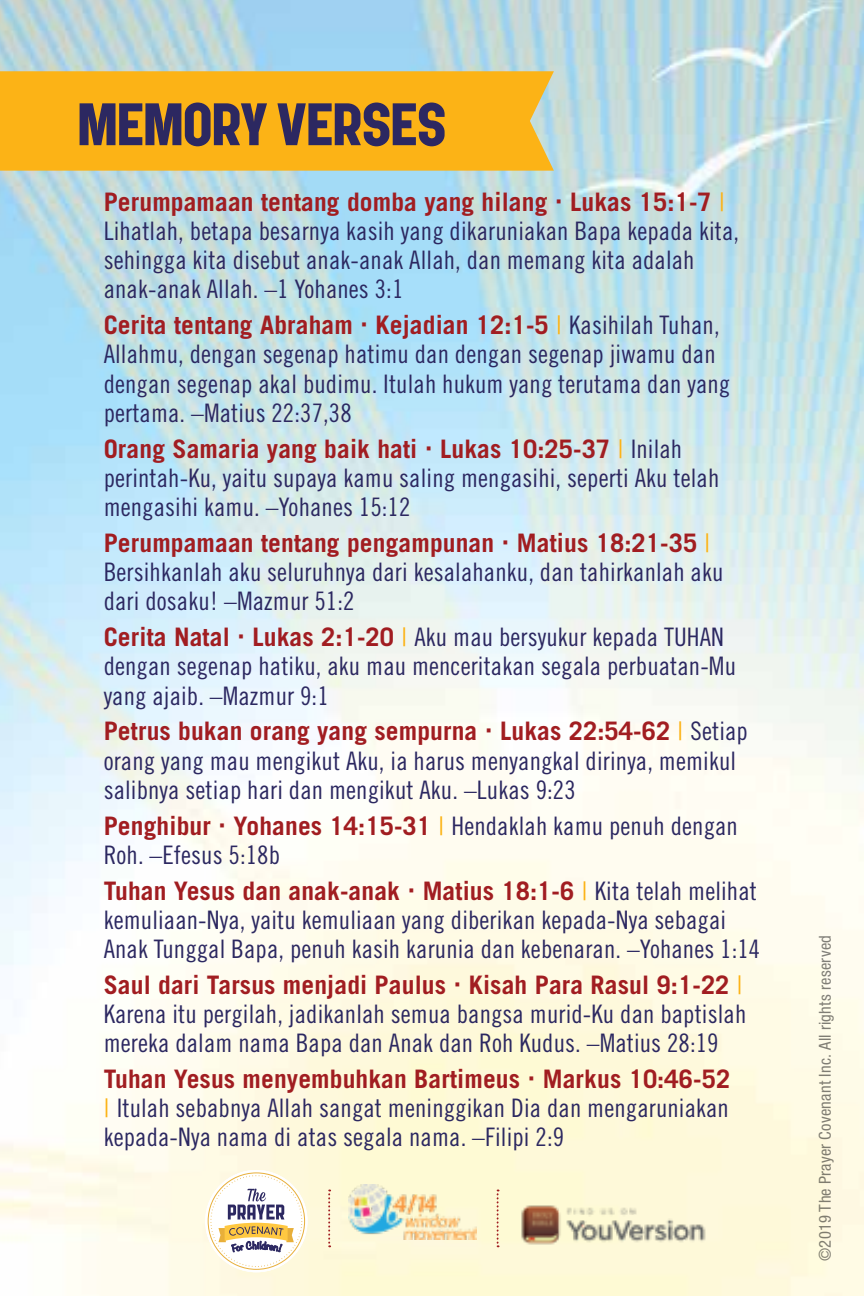
<style>
.page{position:relative;width:864px;height:1296px;background:#fff}
.page>*{position:absolute;margin:0;border:0;box-sizing:border-box;transform-origin:0 0}
.t1{font:64.8px "Public Gothic Circular";color:#2c2861;scale:1.12 1}
.t2{font:25.5px/29.1px "Trade Gothic LT Std Cn 18";letter-spacing:.005em;color:#2c2861}
.t3{font:700 25.5px "Trade Gothic LT Std";letter-spacing:.005em;color:#a11d21}
.t4{font:condensed 16.5px "Helvetica Neue";letter-spacing:.02em;color:#000}
.s1{font-family:"Trade Gothic LT Std Cn 18";font-weight:400;color:#fcb316}
.s2{font-family:"Trade Gothic LT Std Cn 18";font-weight:400;color:#2c2861}
.s3{font-family:"Trade Gothic LT Std";font-weight:700;color:#a11d21}
.s4{color:#fcb316}
</style>
<div class="page">
<img style="left:0;top:0;width:864px;height:1296px">
<div style="left:0;top:71px;width:554px;height:100px;background:#fcb316"></div>
<img style="left:349px;top:1184px;width:127px;height:55px">
<img style="left:496px;top:1187px;width:221px;height:74px">
<svg style="left:497px;top:1190px;width:2px;height:57px"></svg>
<svg style="left:328px;top:1190px;width:2px;height:57px"></svg>
<svg style="left:205px;top:1170px;width:103px;height:102px"></svg>
<svg style="left:210px;top:1175px;width:92px;height:92px"></svg>
<svg style="left:557px;top:199px;width:4px;height:4px"></svg>
<svg style="left:362px;top:323px;width:4px;height:4px"></svg>
<svg style="left:427px;top:446px;width:4px;height:4px"></svg>
<svg style="left:239px;top:635px;width:4px;height:4px"></svg>
<svg style="left:487px;top:729px;width:4px;height:4px"></svg>
<svg style="left:220px;top:823px;width:4px;height:4px"></svg>
<svg style="left:410px;top:888px;width:3px;height:4px"></svg>
<svg style="left:530px;top:1077px;width:3px;height:4px"></svg>
<h1 class="t1" style="left:78px;top:91px;width:331px">MEMORY VERSES</h1>
<p class="t3" style="left:104px;top:186px;width:623px">Perumpamaan tentang domba yang hilang Lukas 15:1-7 <span class="s1">|</span></p>
<p class="t2" style="left:104px;top:216px;width:637px">Lihatlah, betapa besarnya kasih yang dikaruniakan Bapa kepada kita, sehingga kita disebut anak-anak Allah, dan memang kita adalah anak-anak Allah. –1 Yohanes 3:1</p>
<p class="t3" style="left:104px;top:309px;width:618px">Cerita tentang Abraham Kejadian 12:1-5 <span class="s1">|</span> <span class="s2">Kasihilah Tuhan,</span></p>
<p class="t2" style="left:104px;top:340px;width:628px">Allahmu, dengan segenap hatimu dan dengan segenap jiwamu dan dengan segenap akal budimu. Itulah hukum yang terutama dan yang pertama. –Matius 22:37,38</p>
<p class="t3" style="left:104px;top:433px;width:580px">Orang Samaria yang baik hati Lukas 10:25-37 <span class="s1">|</span> <span class="s2">Inilah</span></p>
<p class="t2" style="left:104px;top:463px;width:617px">perintah-Ku, yaitu supaya kamu saling mengasihi, seperti Aku telah mengasihi kamu. –Yohanes 15:12</p>
<p class="t3" style="left:104px;top:527px;width:608px">Perumpamaan tentang pengampunan Matius 18:21-35 <span class="s1">|</span></p>
<p class="t2" style="left:104px;top:557px;width:621px">Bersihkanlah aku seluruhnya dari kesalahanku, dan tahirkanlah aku dari dosaku! –Mazmur 51:2</p>
<p class="t2" style="left:104px;top:622px;width:634px"><span class="s3">Cerita Natal Lukas 2:1-20</span> <span class="s4">|</span> Aku mau bersyukur kepada TUHAN dengan segenap hatiku, aku mau menceritakan segala perbuatan-Mu yang ajaib. –Mazmur 9:1</p>
<p class="t3" style="left:104px;top:716px;width:646px">Petrus bukan orang yang sempurna Lukas 22:54-62 <span class="s1">|</span> <span class="s2">Setiap</span></p>
<p class="t2" style="left:104px;top:746px;width:634px">orang yang mau mengikut Aku, ia harus menyangkal dirinya, memikul salibnya setiap hari dan mengikut Aku. –Lukas 9:23</p>
<p class="t3" style="left:104px;top:810px;width:636px">Penghibur Yohanes 14:15-31 <span class="s1">|</span> <span class="s2">Hendaklah kamu penuh dengan</span></p>
<p class="t2" style="left:104px;top:840px;width:178px">Roh. –Efesus 5:18b</p>
<p class="t3" style="left:104px;top:875px;width:655px">Tuhan Yesus dan anak-anak Matius 18:1-6 <span class="s1">|</span> <span class="s2">Kita telah melihat</span></p>
<p class="t2" style="left:104px;top:905px;width:658px">kemuliaan-Nya, yaitu kemuliaan yang diberikan kepada-Nya sebagai<br>Anak Tunggal Bapa, penuh kasih karunia dan kebenaran. –Yohanes 1:14</p>
<p class="t3" style="left:104px;top:969px;width:640px">Saul dari Tarsus menjadi Paulus Kisah Para Rasul 9:1-22 <span class="s1">|</span></p>
<p class="t2" style="left:104px;top:999px;width:644px">Karena itu pergilah, jadikanlah semua bangsa murid-Ku dan baptislah mereka dalam nama Bapa dan Anak dan Roh Kudus. –Matius 28:19</p>
<p class="t3" style="left:104px;top:1063px;width:628px">Tuhan Yesus menyembuhkan Bartimeus Markus 10:46-52</p>
<p class="t2" style="left:104px;top:1093px;width:627px"><span class="s4">|</span> Itulah sebabnya Allah sangat meninggikan Dia dan mengaruniakan kepada-Nya nama di atas segala nama. –Filipi 2:9</p>
<p class="t4" style="left:815px;top:1261px;width:328px;rotate:-90deg">©2019 The Prayer Covenant Inc. All rights reserved</p>
</div>
